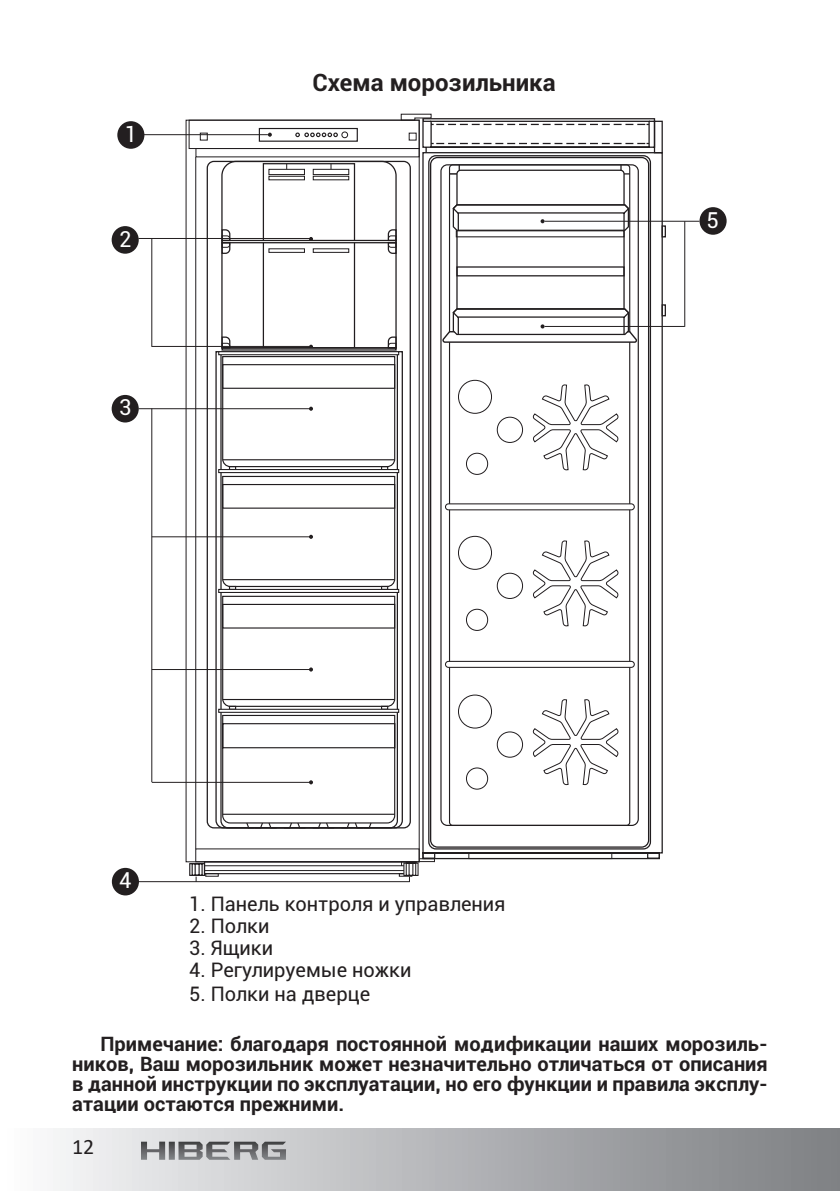
<style>
.page{position:relative;width:840px;height:1191px;background:#fff}
.page>*{position:absolute;margin:0;border:0;box-sizing:border-box;transform-origin:0 0}
.t1{font:700 24px "Roboto";color:#231f20}
.t2{font:22px "Roboto";color:#fff}
.t3{font:22px "Calibri";color:#231f20}
.t4{font:700 20px/20px "Roboto";color:#231f20;text-align:justify}
.t5{font:20px "Roboto";color:#231f20}
</style>
<div class="page">
<div style="left:0;top:1128px;width:839px;height:63px;background:linear-gradient(to right,#fafafb,#7b7d81)"></div>
<svg style="left:141px;top:1141px;width:24px;height:18px"></svg>
<svg style="left:169px;top:1141px;width:6px;height:18px"></svg>
<svg style="left:178px;top:1141px;width:108px;height:18px;background:#959699"></svg>
<div style="left:117px;top:121px;width:27px;height:28px;background:#231f20;border-radius:50%"></div>
<div style="left:112px;top:868px;width:27px;height:27px;background:#231f20;border-radius:50%"></div>
<div style="left:699px;top:207px;width:27px;height:28px;background:#231f20;border-radius:50%"></div>
<div style="left:112px;top:395px;width:27px;height:27px;background:#231f20;border-radius:50%"></div>
<div style="left:112px;top:226px;width:27px;height:28px;background:#231f20;border-radius:50%"></div>
<svg style="left:195px;top:147px;width:225px;height:711px"></svg>
<hr style="left:195px;top:157px;width:1px;height:692px;background:#211d1f">
<svg style="left:220px;top:160px;width:177px;height:189px"></svg>
<svg style="left:215px;top:350px;width:188px;height:479px"></svg>
<svg style="left:220px;top:350px;width:178px;height:479px;background:#838182"></svg>
<svg style="left:221px;top:355px;width:174px;height:474px"></svg>
<svg style="left:218px;top:709px;width:181px;height:4px"></svg>
<svg style="left:218px;top:589px;width:181px;height:4px"></svg>
<svg style="left:218px;top:469px;width:181px;height:4px"></svg>
<svg style="left:218px;top:351px;width:181px;height:4px"></svg>
<svg style="left:422px;top:317px;width:241px;height:543px"></svg>
<div style="left:468px;top:852px;width:144px;height:7px;border:1px solid #211d1f"></div>
<div style="left:422px;top:852px;width:13px;height:7px;border:1px solid #211d1f"></div>
<div style="left:646px;top:852px;width:13px;height:7px;border:1px solid #211d1f"></div>
<svg style="left:422px;top:118px;width:244px;height:199px"></svg>
<svg style="left:199px;top:113px;width:449px;height:31px"></svg>
<svg style="left:427px;top:142px;width:224px;height:708px"></svg>
<div style="left:445px;top:661px;width:189px;height:6px;background:#fff;border-radius:3px"></div>
<div style="left:444px;top:661px;width:190px;height:7px;border:1px solid #211d1f;border-radius:3px"></div>
<div style="left:445px;top:504px;width:189px;height:6px;background:#fff;border-radius:3px"></div>
<div style="left:444px;top:503px;width:190px;height:7px;border:1px solid #211d1f;border-radius:3px"></div>
<hr style="left:138px;top:408px;width:173px;height:1px;background:#231f20">
<hr style="left:138px;top:238px;width:173px;height:1px;background:#231f20">
<hr style="left:138px;top:134px;width:130px;height:1px;background:#231f20">
<hr style="left:151px;top:346px;width:160px;height:1px;background:#231f20">
<hr style="left:152px;top:536px;width:159px;height:1px;background:#231f20">
<hr style="left:152px;top:669px;width:159px;height:1px;background:#231f20">
<hr style="left:152px;top:782px;width:159px;height:1px;background:#231f20">
<hr style="left:135px;top:881px;width:274px;height:1px;background:#231f20">
<hr style="left:151px;top:408px;width:1px;height:374px;background:#231f20">
<hr style="left:151px;top:238px;width:1px;height:108px;background:#231f20">
<hr style="left:684px;top:221px;width:1px;height:106px;background:#231f20">
<svg style="left:188px;top:858px;width:246px;height:24px"></svg>
<svg style="left:441px;top:165px;width:197px;height:178px"></svg>
<hr style="left:544px;top:221px;width:155px;height:1px;background:#231f20">
<hr style="left:544px;top:326px;width:140px;height:1px;background:#231f20">
<p class="t2" style="left:125px;top:118px;width:14px">1</p>
<p class="t2" style="left:119px;top:223px;width:14px">2</p>
<p class="t2" style="left:119px;top:392px;width:14px">3</p>
<p class="t1" style="left:312px;top:66px;width:245px">Схема морозильника</p>
<p class="t2" style="left:706px;top:205px;width:14px">5</p>
<p class="t2" style="left:119px;top:865px;width:14px">4</p>
<p class="t5" style="left:189px;top:890px;width:318px">1. Панель контроля и управления</p>
<p class="t5" style="left:189px;top:912px;width:82px">2. Полки</p>
<p class="t5" style="left:189px;top:934px;width:85px">3. Ящики</p>
<p class="t5" style="left:189px;top:956px;width:224px">4. Регулируемые ножки</p>
<p class="t5" style="left:189px;top:980px;width:182px">5. Полки на дверце</p>
<p class="t4" style="left:72px;top:1033px;width:697px;text-indent:28px">Примечание: благодаря постоянной модификации наших морозиль&shy;ников, Ваш морозильник может незначительно отличаться от описания в данной инструкции по эксплуатации, но его функции и правила эксплу&shy;атации остаются прежними.</p>
<p class="t3" style="left:72px;top:1131px;width:24px">12</p>
</div>
